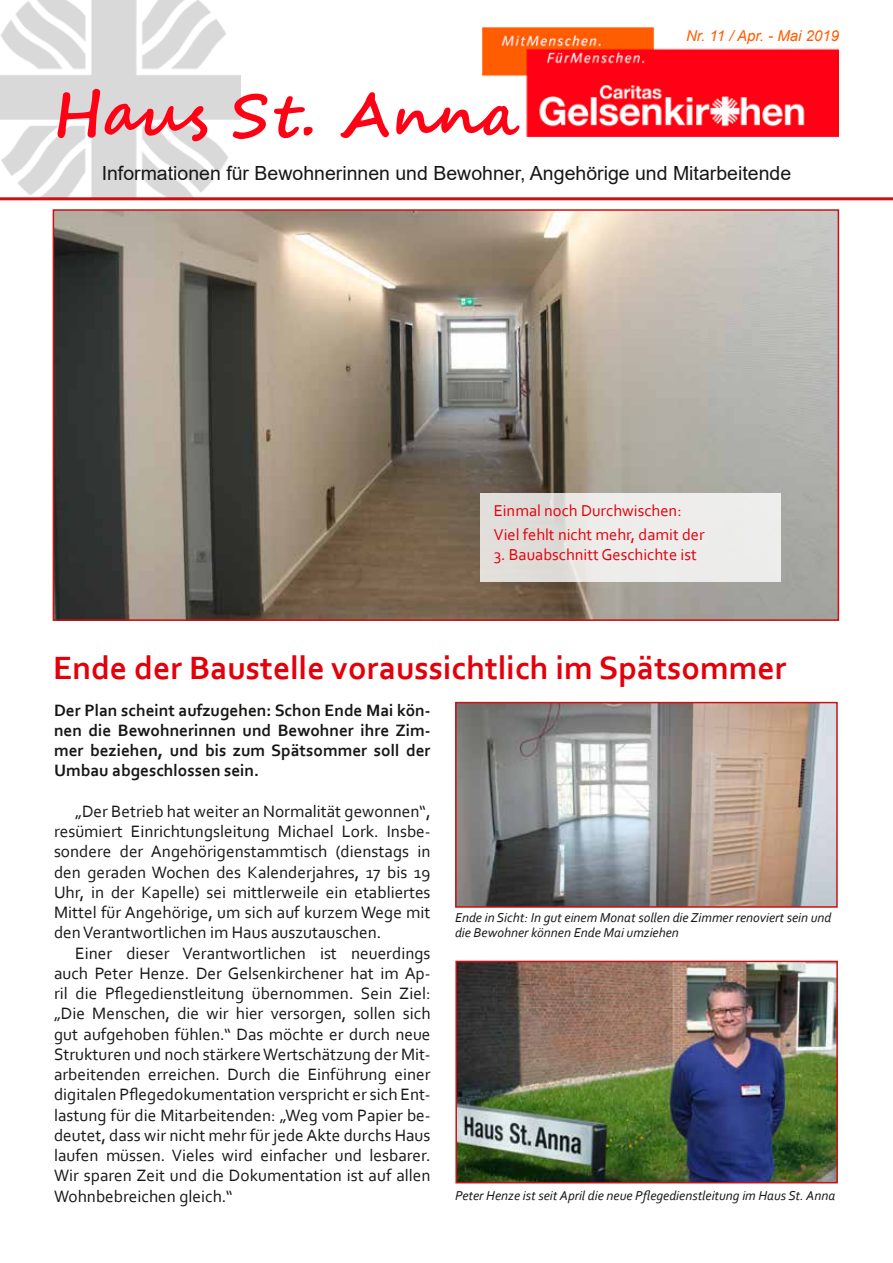
<style>
.page{position:relative;width:893px;height:1263px;background:#fff}
.page>*{position:absolute;margin:0;border:0;box-sizing:border-box;transform-origin:0 0}
.t1{font:700 60px "Segoe Script";color:#ff0015}
.t2{font:700 33.75px "Corbel";color:#e3000b}
.t3{font:19.5px "Arial";color:#181716}
.t4{font:17.25px/20.2px "Corbel";color:#181716;text-align:justify}
.t5{font:700 17.25px/20.2px "Corbel";color:#181716;text-align:justify}
.t6{font:16.5px/23.9px "Corbel";color:#e3000b}
.t7{font:italic 15px "Arial";color:#ff5d00}
.t8{font:italic 13.5px/15px "Corbel";color:#181716}
</style>
<div class="page">
<img style="left:0;top:0;width:240px;height:197px">
<img style="left:56px;top:212px;width:780px;height:406px">
<div style="left:53px;top:209px;width:786px;height:412px;border:2px solid #cd1013"></div>
<img style="left:483px;top:28px;width:356px;height:109px">
<hr style="left:0;top:197px;width:893px;height:3px;background:#cd1013">
<div style="left:480px;top:493px;width:301px;height:89px;background:linear-gradient(to right,#e1ddd9,#f1f2f1)"></div>
<img style="left:458px;top:705px;width:377px;height:200px">
<div style="left:455px;top:702px;width:383px;height:206px;border:2px solid #cd1013"></div>
<img style="left:458px;top:964px;width:377px;height:216px">
<div style="left:455px;top:961px;width:383px;height:222px;border:2px solid #cd1013"></div>
<p class="t7" style="left:686px;top:26px;width:155px">Nr. 11 / Apr. - Mai 2019</p>
<h1 class="t1" style="left:53px;top:67px;width:467px">Haus St. Anna</h1>
<p class="t3" style="left:102px;top:159px;width:691px">Informationen für Bewohnerinnen und Bewohner, Angehörige und Mitarbeitende</p>
<p class="t6" style="left:494px;top:498px;width:212px">Einmal noch Durchwischen:<br>Viel fehlt nicht mehr, damit der</p>
<p class="t6" style="left:494px;top:542px;width:205px">3. Bauabschnitt Geschichte ist</p>
<h2 class="t2" style="left:53px;top:647px;width:735px">Ende der Baustelle voraussichtlich im Spätsommer</h2>
<p class="t5" style="left:54px;top:699px;width:378px">Der Plan scheint aufzugehen: Schon Ende Mai kön&shy;nen die Bewohnerinnen und Bewohner ihre Zim&shy;mer beziehen, und bis zum Spätsommer soll der Umbau abgeschlossen sein.</p>
<p class="t4" style="left:54px;top:800px;width:378px;text-indent:21px">„Der Betrieb hat weiter an Normalität gewonnen“, resümiert Einrichtungsleitung Michael Lork. Insbe&shy;sondere der Angehörigenstammtisch (dienstags in den geraden Wochen des Kalenderjahres, 17 bis 19<br>Uhr, in der Kapelle) sei mittlerweile ein etabliertes Mittel für Angehörige, um sich auf kurzem Wege mit den Verantwortlichen im Haus auszutauschen.</p>
<p class="t4" style="left:54px;top:942px;width:378px;text-indent:21px">Einer dieser Verantwortlichen ist neuerdings auch Peter Henze. Der Gelsenkirchener hat im Ap&shy;ril die Pflegedienstleitung übernommen. Sein Ziel: „Die Menschen, die wir hier versorgen, sollen sich gut aufgehoben fühlen.“ Das möchte er durch neue Strukturen und noch stärkere Wertschätzung der Mit&shy;arbeitenden erreichen. Durch die Einführung einer digitalen Pflegedokumentation verspricht er sich Ent&shy;lastung für die Mitarbeitenden: „Weg vom Papier be&shy;deutet, dass wir nicht mehr für jede Akte durchs Haus laufen müssen. Vieles wird einfacher und lesbarer.<br>Wir sparen Zeit und die Dokumentation ist auf allen Wohnbebreichen gleich.“</p>
<p class="t8" style="left:455px;top:909px;width:378px">Ende in Sicht: In gut einem Monat sollen die Zimmer renoviert sein und die Bewohner können Ende Mai umziehen</p>
<p class="t8" style="left:455px;top:1187px;width:382px">Peter Henze ist seit April die neue Pflegedienstleitung im Haus St. Anna</p>
</div>
